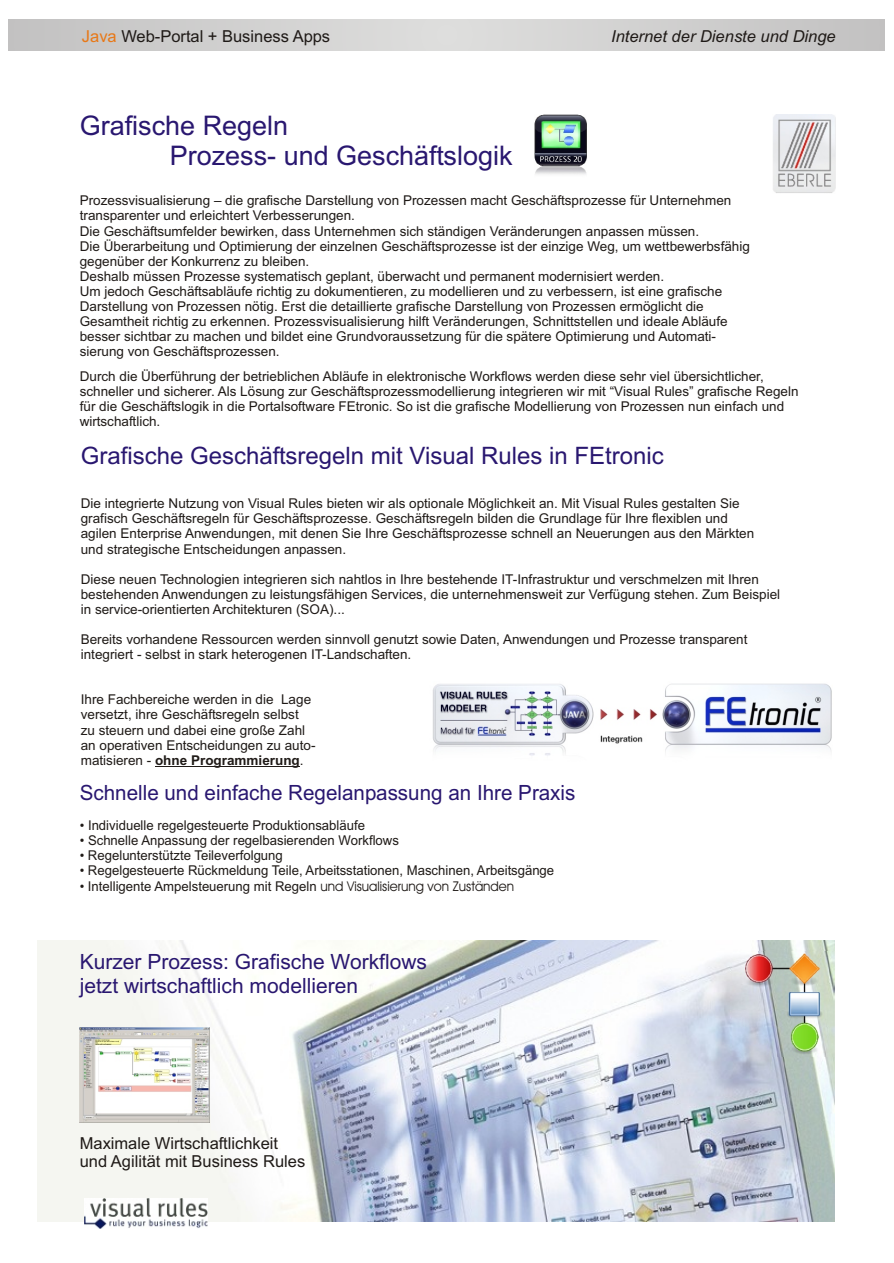
<style>
.page{position:relative;width:894px;height:1263px;background:#fff}
.page>*{position:absolute;margin:0;border:0;box-sizing:border-box;transform-origin:0 0}
.t1{font:27px/30.2px "Arial";color:#291770}
.t2{font:24px "Arial";color:#291770}
.t3{font:21px/23.4px "Arial";color:#291770}
.t4{font:16.5px/18.5px "Arial";color:#1f1a17}
.t5{font:italic 16.5px "Arial";color:#1f1a17}
.t6{font:13.5px/15.1px "Arial";color:#1f1a17}
.s1{color:#e87817}
.s2{font-weight:700}
.s3{font-family:"Avant Garde Bk BT"}
</style>
<div class="page">
<img style="left:773px;top:115px;width:63px;height:78px">
<img style="left:37px;top:941px;width:798px;height:281px">
<img style="left:84px;top:1198px;width:124px;height:30px">
<hr style="left:155px;top:766px;width:145px;height:1px;background:#1f1a17">
<img style="left:731px;top:951px;width:104px;height:105px">
<img style="left:534px;top:115px;width:53px;height:60px">
<img style="left:80px;top:1027px;width:129px;height:96px">
<div style="left:9px;top:19px;width:875px;height:31px;background:linear-gradient(to right,#d0d0cf,#d0d0cf)"></div>
<img style="left:433px;top:683px;width:399px;height:73px">
<p class="t4" style="left:82px;top:29px;width:250px"><span class="s1">Java</span> Web-Portal + Business Apps</p>
<p class="t5" style="left:611px;top:30px;width:226px">Internet der Dienste und Dinge</p>
<h1 class="t1" style="left:170px;top:113px;width:344px;text-indent:-90px">Grafische Regeln<br>Prozess- und Geschäftslogik</h1>
<p class="t6" style="left:80px;top:194px;width:672px">Prozessvisualisierung – die grafische Darstellung von Prozessen macht Geschäftsprozesse für Unternehmen transparenter und erleichtert Verbesserungen.<br>Die Geschäftsumfelder bewirken, dass Unternehmen sich ständigen Veränderungen anpassen müssen.<br>Die Überarbeitung und Optimierung der einzelnen Geschäftsprozesse ist der einzige Weg, um wettbewerbsfähig gegenüber der Konkurrenz zu bleiben.<br>Deshalb müssen Prozesse systematisch geplant, überwacht und permanent modernisiert werden.<br>Um jedoch Geschäftsabläufe richtig zu dokumentieren, zu modellieren und zu verbessern, ist eine grafische Darstellung von Prozessen nötig. Erst die detaillierte grafische Darstellung von Prozessen ermöglicht die Gesamtheit richtig zu erkennen. Prozessvisualisierung hilft Veränderungen, Schnittstellen und ideale Abläufe besser sichtbar zu machen und bildet eine Grundvoraussetzung für die spätere Optimierung und Automati&shy;sierung von Geschäftsprozessen.</p>
<p class="t6" style="left:80px;top:370px;width:720px">Durch die Überführung der betrieblichen Abläufe in elektronische Workflows werden diese sehr viel übersichtlicher, schneller und sicherer. Als Lösung zur Geschäftsprozessmodellierung integrieren wir mit “Visual Rules” grafische Regeln für die Geschäftslogik in die Portalsoftware FEtronic. So ist die grafische Modellierung von Prozessen nun einfach und wirtschaftlich.</p>
<h2 class="t2" style="left:81px;top:447px;width:585px">Grafische Geschäftsregeln mit Visual Rules in FEtronic</h2>
<p class="t6" style="left:81px;top:497px;width:675px">Die integrierte Nutzung von Visual Rules bieten wir als optionale Möglichkeit an. Mit Visual Rules gestalten Sie grafisch Geschäftsregeln für Geschäftsprozesse. Geschäftsregeln bilden die Grundlage für Ihre flexiblen und agilen Enterprise Anwendungen, mit denen Sie Ihre Geschäftsprozesse schnell an Neuerungen aus den Märkten und strategische Entscheidungen anpassen.</p>
<p class="t6" style="left:81px;top:573px;width:701px">Diese neuen Technologien integrieren sich nahtlos in Ihre bestehende IT-Infrastruktur und verschmelzen mit Ihren bestehenden Anwendungen zu leistungsfähigen Services, die unternehmensweit zur Verfügung stehen. Zum Beispiel in service-orientierten Architekturen (SOA)...</p>
<p class="t6" style="left:81px;top:633px;width:668px">Bereits vorhandene Ressourcen werden sinnvoll genutzt sowie Daten, Anwendungen und Prozesse transparent integriert - selbst in stark heterogenen IT-Landschaften.</p>
<p class="t6" style="left:81px;top:693px;width:236px">Ihre Fachbereiche werden in die Lage versetzt, ihre Geschäftsregeln selbst zu steuern und dabei eine große Zahl an operativen Entscheidungen zu auto&shy;matisieren - <span class="s2">ohne Programmierung</span>.</p>
<h3 class="t3" style="left:80px;top:783px;width:497px">Schnelle und einfache Regelanpassung an Ihre Praxis</h3>
<p class="t6" style="left:80px;top:819px;width:287px">• Individuelle regelgesteuerte Produktionsabläufe</p>
<p class="t6" style="left:80px;top:834px;width:321px">• Schnelle Anpassung der regelbasierenden Workflows</p>
<p class="t6" style="left:80px;top:849px;width:205px">• Regelunterstützte Teileverfolgung</p>
<p class="t6" style="left:80px;top:864px;width:476px">• Regelgesteuerte Rückmeldung Teile, Arbeitsstationen, Maschinen, Arbeitsgänge</p>
<p class="t6" style="left:80px;top:880px;width:436px">• Intelligente Ampelsteuerung mit Regeln <span class="s3">und Visualisierung von Zuständen</span></p>
<h3 class="t3" style="left:80px;top:952px;width:349px">Kurzer Prozess: Grafische Workflows jetzt wirtschaftlich modellieren</h3>
<p class="t4" style="left:80px;top:1135px;width:227px">Maximale Wirtschaftlichkeit und Agilität mit Business Rules</p>
</div>
